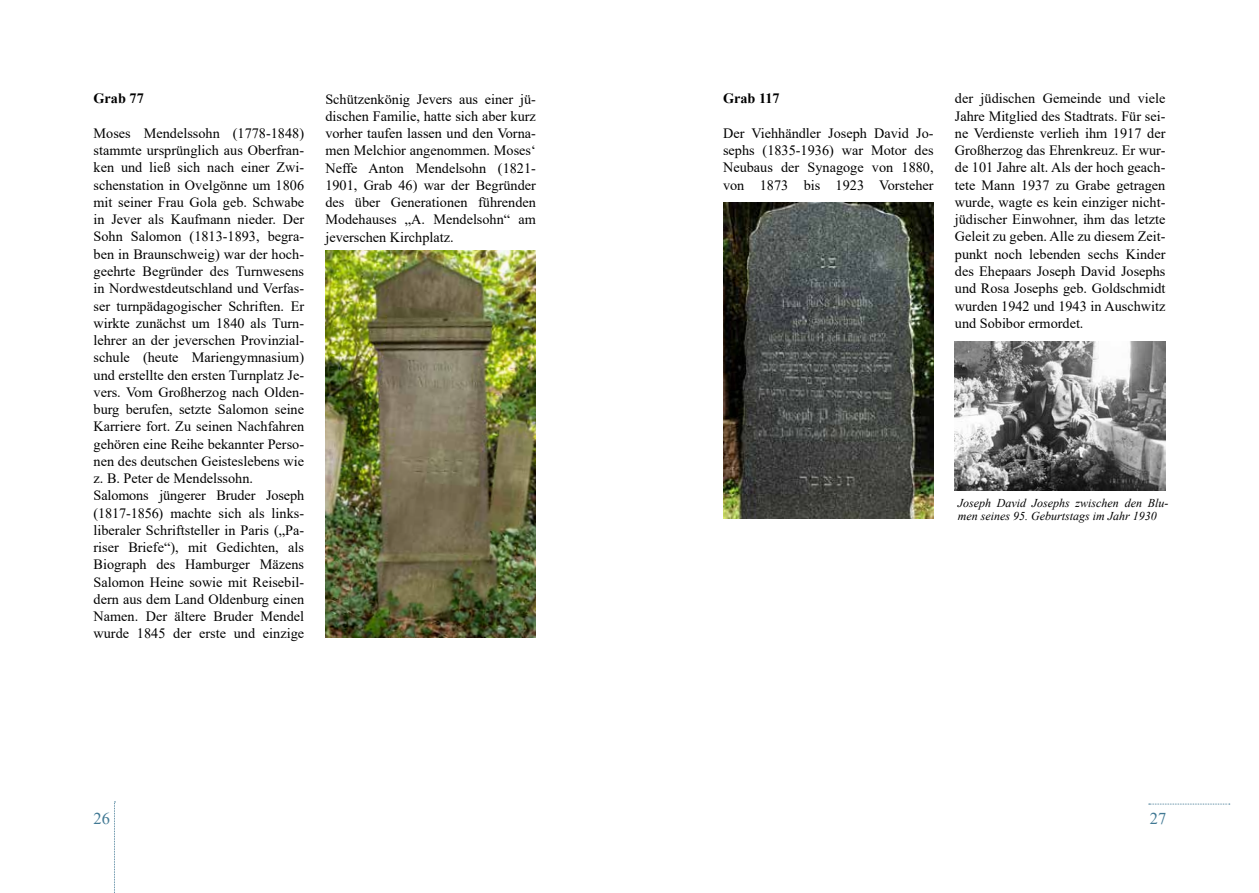
<style>
.page{position:relative;width:1259px;height:893px;background:#fff}
.page>*{position:absolute;margin:0;border:0;box-sizing:border-box;transform-origin:0 0}
.t1{font:16.5px "Times New Roman";color:#407893}
.t2{font:14.25px/17.2px "Times New Roman";color:#000;text-align:justify}
.t3{font:700 14.25px "Times New Roman";color:#000}
.t4{font:italic 12px/13.2px "Times New Roman";color:#000}
</style>
<div class="page">
<svg style="left:1148px;top:804px;width:81px;height:1px"></svg>
<svg style="left:114px;top:801px;width:1px;height:92px"></svg>
<img style="left:325px;top:251px;width:211px;height:387px">
<img style="left:723px;top:202px;width:210px;height:316px">
<img style="left:955px;top:341px;width:210px;height:150px">
<p class="t3" style="left:94px;top:88px;width:52px">Grab 77</p>
<p class="t2" style="left:94px;top:124px;width:212px;text-align:left">Moses Mendelssohn (1778-1848) stammte ursprünglich aus Oberfran&shy;ken und ließ sich nach einer Zwi&shy;schenstation in Ovelgönne um 1806 mit seiner Frau Gola geb. Schwabe in Jever als Kaufmann nieder. Der Sohn Salomon (1813-1893, begra&shy;ben in Braunschweig) war der hoch&shy;geehrte Begründer des Turnwesens in Nordwestdeutschland und Verfas&shy;ser turnpädagogischer Schriften. Er wirkte zunächst um 1840 als Turn&shy;lehrer an der jeverschen Provinzial&shy;schule (heute Mariengymnasium) und erstellte den ersten Turnplatz Je&shy;vers. Vom Großherzog nach Olden&shy;burg berufen, setzte Salomon seine Karriere fort. Zu seinen Nachfahren gehören eine Reihe bekannter Perso&shy;nen des deutschen Geisteslebens wie z. B. Peter de Mendelssohn.<br>Salomons jüngerer Bruder Joseph (1817-1856) machte sich als links&shy;liberaler Schriftsteller in Paris („Pa&shy;riser Briefe“), mit Gedichten, als Biograph des Hamburger Mäzens Salomon Heine sowie mit Reisebil&shy;dern aus dem Land Oldenburg einen Namen. Der ältere Bruder Mendel wurde 1845 der erste und einzige</p>
<p class="t2" style="left:325px;top:90px;width:212px">Schützenkönig Jevers aus einer jü&shy;dischen Familie, hatte sich aber kurz vorher taufen lassen und den Vorna&shy;men Melchior angenommen. Moses‘ Neffe Anton Mendelsohn (1821- 1901, Grab 46) war der Begründer des über Generationen führenden Modehauses „A. Mendelsohn“ am jeverschen Kirchplatz.</p>
<p class="t3" style="left:723px;top:88px;width:58px">Grab 117</p>
<p class="t2" style="left:723px;top:124px;width:212px">Der Viehhändler Joseph David Jo&shy;sephs (1835-1936) war Motor des Neubaus der Synagoge von 1880, von 1873 bis 1923 Vorsteher</p>
<p class="t2" style="left:955px;top:90px;width:212px">der jüdischen Gemeinde und viele Jahre Mitglied des Stadtrats. Für sei&shy;ne Verdienste verlieh ihm 1917 der Großherzog das Ehrenkreuz. Er wur&shy;de 101 Jahre alt. Als der hoch geach&shy;tete Mann 1937 zu Grabe getragen wurde, wagte es kein einziger nicht&shy;jüdischer Einwohner, ihm das letzte Geleit zu geben. Alle zu diesem Zeit&shy;punkt noch lebenden sechs Kinder des Ehepaars Joseph David Josephs und Rosa Josephs geb. Goldschmidt wurden 1942 und 1943 in Auschwitz und Sobibor ermordet.</p>
<p class="t4" style="left:958px;top:496px;width:212px">Joseph David Josephs zwischen den Blu&shy;men seines 95. Geburtstags im Jahr 1930</p>
<p class="t1" style="left:94px;top:806px;width:18px">26</p>
<p class="t1" style="left:1149px;top:806px;width:18px">27</p>
</div>
